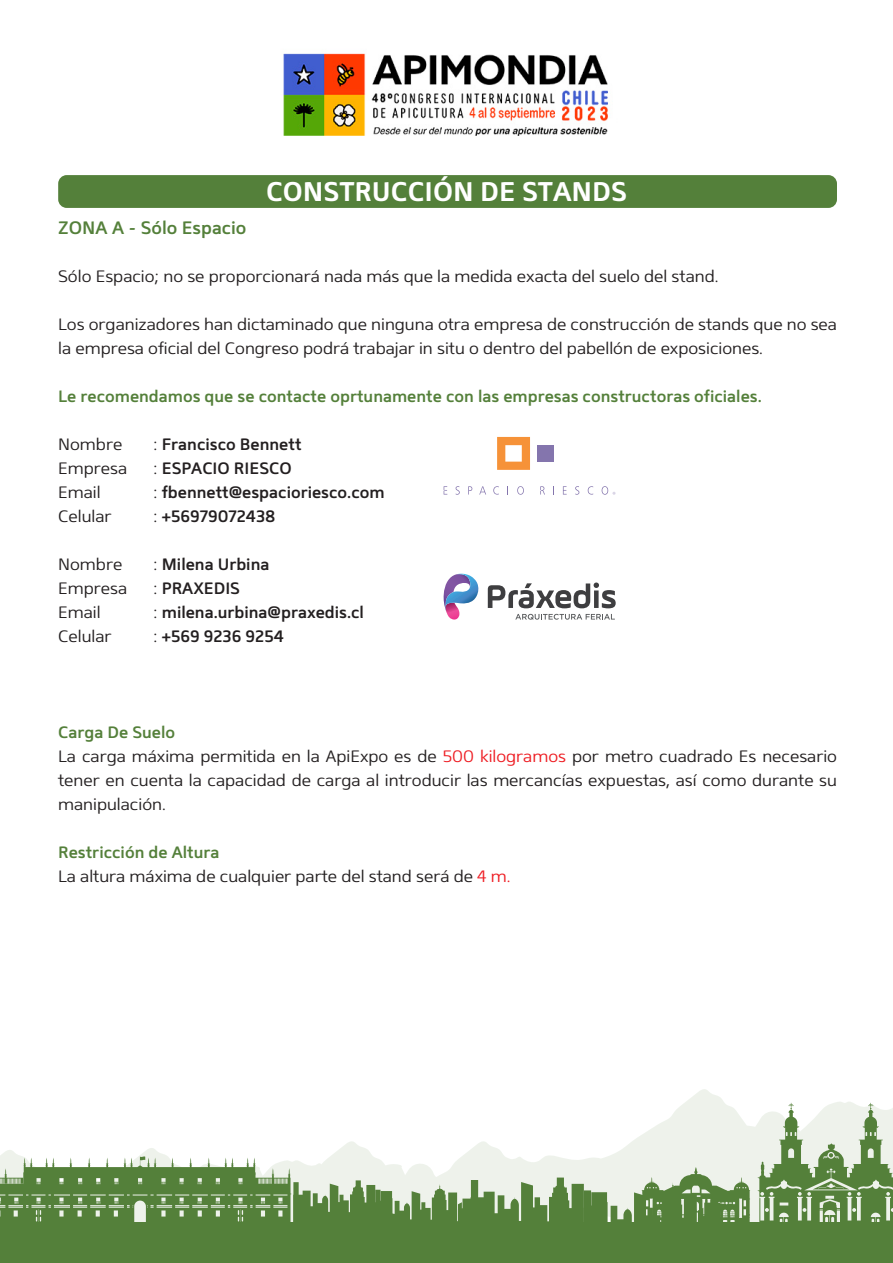
<style>
.page{position:relative;width:893px;height:1263px;background:#fff}
.page>*{position:absolute;margin:0;border:0;box-sizing:border-box;transform-origin:0 0}
.t1{font:700 27px "Mentone";color:#fff}
.t2{font:600 18px "Mentone";color:#54803a}
.t3{font:300 16.5px/24px "Mentone";color:#231f20}
.t4{font:600 16.5px "Mentone";color:#231f20}
.t5{font:600 16.5px "Mentone";color:#54803a}
.s1{font-weight:300}
.s2{font-weight:600;color:#54803a}
.s3{color:#ee1d23}
</style>
<div class="page">
<div style="left:58px;top:175px;width:779px;height:33px;background:#54803a;border-radius:9px"></div>
<div style="left:538px;top:445px;width:16px;height:17px;background:#8475ad"></div>
<svg style="left:456px;top:486px;width:4px;height:9px"></svg>
<svg style="left:468px;top:486px;width:4px;height:8px"></svg>
<svg style="left:479px;top:486px;width:7px;height:8px"></svg>
<svg style="left:493px;top:486px;width:6px;height:9px"></svg>
<svg style="left:517px;top:486px;width:7px;height:9px"></svg>
<svg style="left:444px;top:486px;width:3px;height:8px"></svg>
<svg style="left:563px;top:486px;width:4px;height:8px"></svg>
<svg style="left:575px;top:486px;width:4px;height:9px"></svg>
<svg style="left:588px;top:486px;width:5px;height:9px"></svg>
<svg style="left:602px;top:486px;width:13px;height:9px"></svg>
<svg style="left:540px;top:486px;width:5px;height:8px"></svg>
<svg style="left:497px;top:437px;width:33px;height:33px"></svg>
<svg style="left:515px;top:614px;width:100px;height:6px"></svg>
<svg style="left:488px;top:582px;width:128px;height:26px"></svg>
<svg style="left:443px;top:573px;width:36px;height:46px"></svg>
<svg style="left:0;top:1089px;width:871px;height:133px"></svg>
<svg style="left:757px;top:1103px;width:136px;height:119px;background:#a7be9a"></svg>
<svg style="left:0;top:1156px;width:750px;height:66px;background:#9cb58d"></svg>
<div style="left:0;top:1222px;width:893px;height:41px;background:#54803a"></div>
<img style="left:283px;top:53px;width:325px;height:83px">
<h1 class="t1" style="left:266px;top:174px;width:362px">CONSTRUCCIÓN DE STANDS</h1>
<p class="t2" style="left:58px;top:217px;width:190px">ZONA A - Sólo Espacio</p>
<p class="t3" style="left:58px;top:264px;width:662px">Sólo Espacio; no se proporcionará nada más que la medida exacta del suelo del stand.</p>
<p class="t3" style="left:58px;top:312px;width:780px">Los organizadores han dictaminado que ninguna otra empresa de construcción de stands que no sea la empresa oficial del Congreso podrá trabajar in situ o dentro del pabellón de exposiciones.</p>
<p class="t5" style="left:58px;top:386px;width:705px">Le recomendamos que se contacte oprtunamente con las empresas constructoras oficiales.</p>
<p class="t3" style="left:58px;top:432px;width:66px">Nombre</p>
<p class="t4" style="left:153px;top:434px;width:150px"><span class="s1">:</span> Francisco Bennett</p>
<p class="t3" style="left:58px;top:456px;width:71px">Empresa</p>
<p class="t4" style="left:153px;top:458px;width:140px"><span class="s1">:</span> ESPACIO RIESCO</p>
<p class="t3" style="left:58px;top:480px;width:44px">Email</p>
<p class="t4" style="left:153px;top:482px;width:233px"><span class="s1">:</span> fbennett@espacioriesco.com</p>
<p class="t3" style="left:58px;top:504px;width:55px">Celular</p>
<p class="t4" style="left:153px;top:506px;width:124px"><span class="s1">:</span> +56979072438</p>
<p class="t3" style="left:58px;top:552px;width:66px">Nombre</p>
<p class="t4" style="left:153px;top:554px;width:118px"><span class="s1">:</span> Milena Urbina</p>
<p class="t3" style="left:58px;top:576px;width:71px">Empresa</p>
<p class="t4" style="left:153px;top:578px;width:89px"><span class="s1">:</span> PRAXEDIS</p>
<p class="t3" style="left:58px;top:600px;width:44px">Email</p>
<p class="t4" style="left:153px;top:602px;width:212px"><span class="s1">:</span> milena.urbina@praxedis.cl</p>
<p class="t3" style="left:58px;top:624px;width:55px">Celular</p>
<p class="t4" style="left:153px;top:626px;width:132px"><span class="s1">:</span> +569 9236 9254</p>
<p class="t3" style="left:58px;top:720px;width:780px"><span class="s2">Carga De Suelo<br></span>La carga máxima permitida en la ApiExpo es de <span class="s3">500 kilogramos</span> por metro cuadrado Es necesario tener en cuenta la capacidad de carga al introducir las mercancías expuestas, así como durante su manipulación.</p>
<p class="t3" style="left:58px;top:841px;width:454px"><span class="s2">Restricción de Altura<br></span>La altura máxima de cualquier parte del stand será de <span class="s3">4 m.</span></p>
</div>
